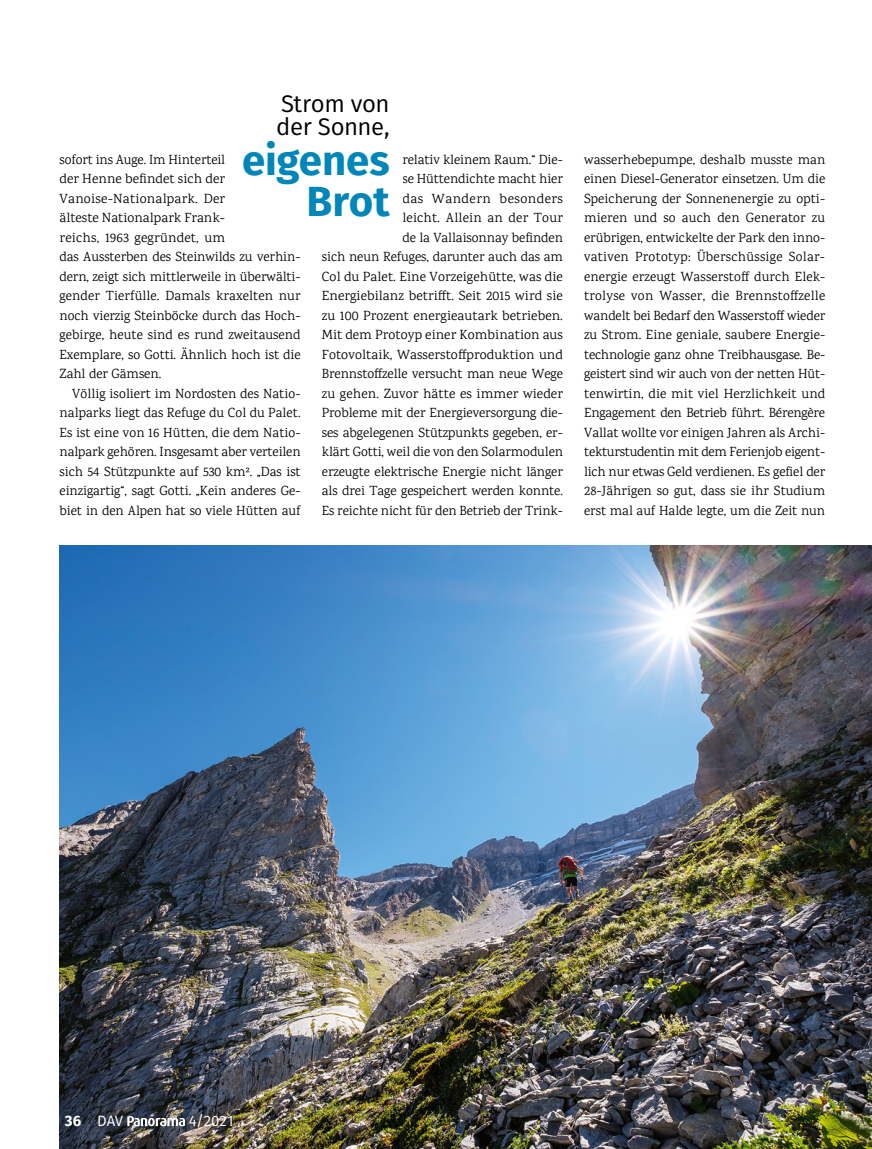
<style>
.page{position:relative;width:872px;height:1149px;background:#fff}
.page>*{position:absolute;margin:0;border:0;box-sizing:border-box;transform-origin:0 0}
.t1{font:700 42px/40.5px "Fira Sans";letter-spacing:-.005em;color:#0086b8;text-align:right}
.t2{font:24px/22.5px "Fira Sans";letter-spacing:-.02em;color:#000}
.t3{font:15px "Fira Sans";color:#fff}
.t4{font:13.5px/19.5px "Karma";color:#000;text-align:justify}
.s1{font-weight:700}
</style>
<div class="page">
<img style="left:60px;top:545px;width:812px;height:603px">
<svg style="left:127px;top:1115px;width:58px;height:10px"></svg>
<h2 class="t2" style="left:276px;top:92px;width:115px">Strom von der Sonne,</h2>
<h1 class="t1" style="left:242px;top:137px;width:149px">eigenes<br>Brot</h1>
<p class="t4" style="left:60px;top:149px;width:242px;text-align:left">sofort ins Auge. Im Hinterteil<br>der Henne befindet sich der Vanoise-Nationalpark. Der<br>älteste Nationalpark Frank-<br>reichs, 1963 gegründet, um<br>das Aussterben des Steinwilds zu verhin&shy;dern, zeigt sich mittlerweile in überwälti&shy;gender Tierfülle. Damals kraxelten nur noch vierzig Steinböcke durch das Hoch&shy;gebirge, heute sind es rund zweitausend Exemplare, so Gotti. Ähnlich hoch ist die Zahl der Gämsen.</p>
<p class="t4" style="left:60px;top:383px;width:242px;text-indent:13px">Völlig isoliert im Nordosten des Natio&shy;nalparks liegt das Refuge du Col du Palet.<br>Es ist eine von 16 Hütten, die dem Natio&shy;nalpark gehören. Insgesamt aber verteilen sich 54 Stützpunkte auf 530 km². „Das ist einzigartig“, sagt Gotti. „Kein anderes Ge&shy;biet in den Alpen hat so viele Hütten auf</p>
<p class="t4" style="left:322px;top:149px;width:243px;text-align:right">relativ kleinem Raum.“ Die-<br>se Hüttendichte macht hier<br>das Wandern besonders<br>leicht. Allein an der Tour<br>de la Vallaisonnay befinden<br>sich neun Refuges, darunter auch das am Col du Palet. Eine Vorzeigehütte, was die Energiebilanz betrifft. Seit 2015 wird sie zu 100 Prozent energieautark betrieben.<br>Mit dem Protoyp einer Kombination aus Fotovoltaik, Wasserstoffproduktion und Brennstoffzelle versucht man neue Wege zu gehen. Zuvor hätte es immer wieder Probleme mit der Energieversorgung die&shy;ses abgelegenen Stützpunkts gegeben, er&shy;klärt Gotti, weil die von den Solarmodulen erzeugte elektrische Energie nicht länger als drei Tage gespeichert werden konnte.<br>Es reichte nicht für den Betrieb der Trink-</p>
<p class="t4" style="left:584px;top:149px;width:243px">wasserhebepumpe, deshalb musste man einen Diesel-Generator einsetzen. Um die Speicherung der Sonnenenergie zu opti&shy;mieren und so auch den Generator zu erübrigen, entwickelte der Park den inno&shy;vativen Prototyp: Überschüssige Solar&shy;energie erzeugt Wasserstoff durch Elek&shy;trolyse von Wasser, die Brennstoffzelle wandelt bei Bedarf den Wasserstoff wieder zu Strom. Eine geniale, saubere Energie&shy;technologie ganz ohne Treibhausgase. Be&shy;geistert sind wir auch von der netten Hüt&shy;tenwirtin, die mit viel Herzlichkeit und Engagement den Betrieb führt. Bérengère Vallat wollte vor einigen Jahren als Archi&shy;tekturstudentin mit dem Ferienjob eigent&shy;lich nur etwas Geld verdienen. Es gefiel der 28-Jährigen so gut, dass sie ihr Studium erst mal auf Halde legte, um die Zeit nun</p>
<p class="t3" style="left:65px;top:1109px;width:60px"><span class="s1">36</span> DAV</p>
<p class="t3" style="left:189px;top:1109px;width:46px">4/2021</p>
</div>
